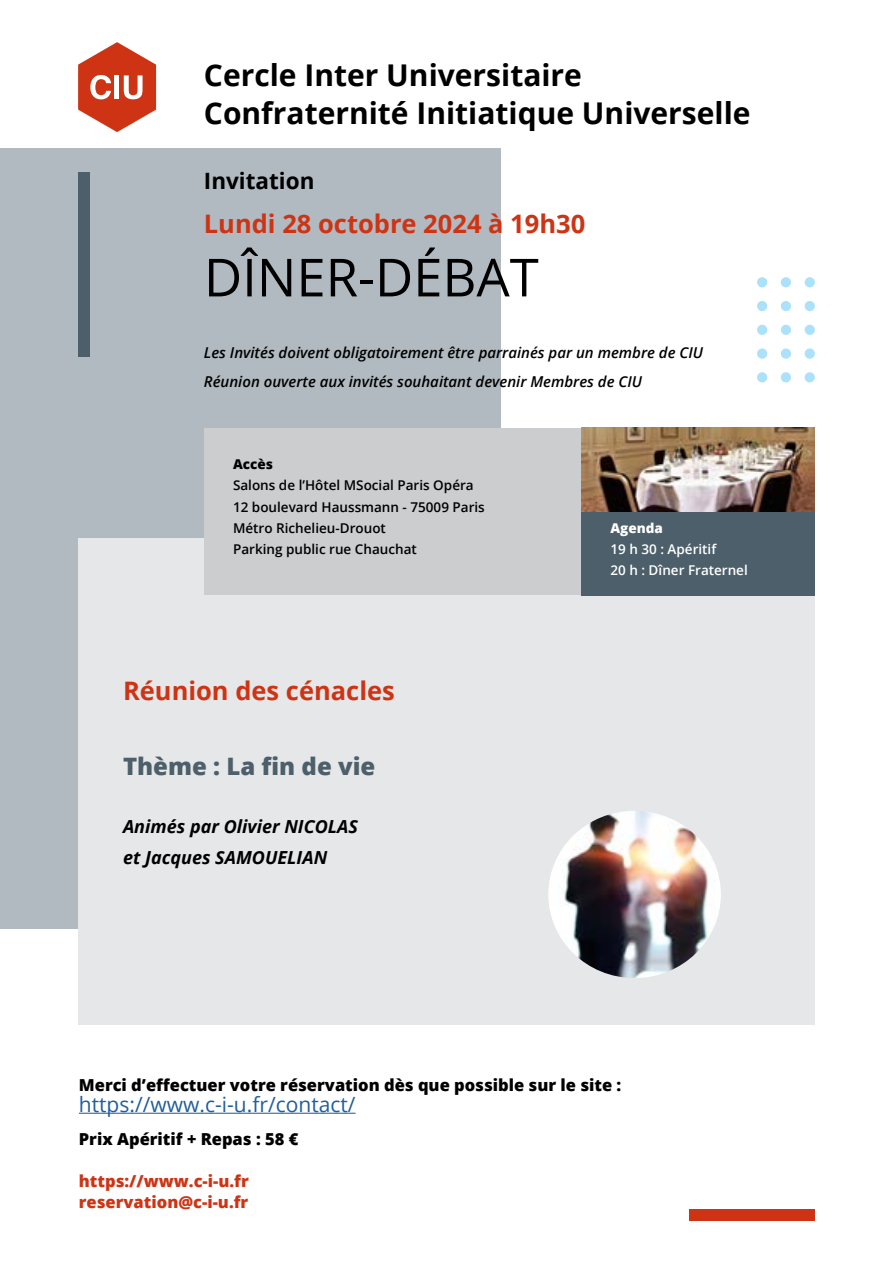
<style>
.page{position:relative;width:893px;height:1263px;background:#fff}
.page>*{position:absolute;margin:0;border:0;box-sizing:border-box;transform-origin:0 0}
.t1{font:52.5px "Open Sans";color:#000}
.t2{font:700 30px "Open Sans";color:#000}
.t3{font:700 25.5px "Open Sans";color:#ce3414}
.t4{font:800 24px "Open Sans";color:#4c5f6a}
.t5{font:700 22.5px "Open Sans";color:#000}
.t6{font:21px "Open Sans";color:#215e9e}
.t7{font:italic 700 18px/31px "Open Sans";color:#000}
.t8{font:800 16.5px "Open Sans";color:#000}
.t9{font:800 16.5px/21px "Open Sans";color:#ce3414}
.t10{font:italic 600 15px/29.5px "Open Sans";color:#000}
.t11{font:600 13.5px/21px "Open Sans";color:#000}
.t12{font:600 13.5px/21px "Open Sans";color:#fff}
.t13{font:800 13.5px "Open Sans";color:#fff}
.t14{font:800 13.5px "Open Sans";color:#000}
</style>
<div class="page">
<div style="left:0;top:148px;width:500px;height:780px;background:#b1bac0"></div>
<div style="left:78px;top:538px;width:737px;height:487px;background:#e6e7e8"></div>
<div style="left:78px;top:172px;width:12px;height:184px;background:#4c5f6a"></div>
<div style="left:757px;top:277px;width:10px;height:10px;background:#abe1fa;border-radius:50%"></div>
<div style="left:781px;top:277px;width:10px;height:10px;background:#abe1fa;border-radius:50%"></div>
<div style="left:757px;top:301px;width:10px;height:10px;background:#abe1fa;border-radius:50%"></div>
<div style="left:781px;top:301px;width:10px;height:10px;background:#abe1fa;border-radius:50%"></div>
<div style="left:757px;top:325px;width:10px;height:10px;background:#abe1fa;border-radius:50%"></div>
<div style="left:781px;top:325px;width:10px;height:10px;background:#abe1fa;border-radius:50%"></div>
<div style="left:757px;top:348px;width:10px;height:11px;background:#abe1fa;border-radius:50%"></div>
<div style="left:781px;top:348px;width:10px;height:11px;background:#abe1fa;border-radius:50%"></div>
<div style="left:805px;top:277px;width:10px;height:10px;background:#abe1fa;border-radius:50%"></div>
<div style="left:805px;top:301px;width:10px;height:10px;background:#abe1fa;border-radius:50%"></div>
<div style="left:805px;top:325px;width:10px;height:10px;background:#abe1fa;border-radius:50%"></div>
<div style="left:805px;top:348px;width:10px;height:11px;background:#abe1fa;border-radius:50%"></div>
<div style="left:757px;top:372px;width:10px;height:10px;background:#abe1fa;border-radius:50%"></div>
<div style="left:781px;top:372px;width:10px;height:10px;background:#abe1fa;border-radius:50%"></div>
<div style="left:805px;top:372px;width:10px;height:10px;background:#abe1fa;border-radius:50%"></div>
<div style="left:689px;top:1210px;width:126px;height:11px;background:#ce3414"></div>
<div style="left:204px;top:428px;width:377px;height:167px;background:#cbcdce"></div>
<div style="left:581px;top:428px;width:234px;height:167px;background:#4c5f6a"></div>
<img style="left:581px;top:427px;width:234px;height:85px">
<svg style="left:78px;top:42px;width:78px;height:90px"></svg>
<img style="left:548px;top:811px;width:173px;height:167px">
<hr style="left:79px;top:1113px;width:277px;height:1px;background:#215e9e">
<h2 class="t2" style="left:204px;top:54px;width:380px">Cercle Inter Universitaire</h2>
<h2 class="t2" style="left:204px;top:92px;width:548px">Confraternité Initiatique Universelle</h2>
<h3 class="t5" style="left:204px;top:165px;width:112px">Invitation</h3>
<h3 class="t3" style="left:204px;top:206px;width:383px">Lundi 28 octobre 2024 à 19h30</h3>
<h1 class="t1" style="left:204px;top:241px;width:336px">DÎNER-DÉBAT</h1>
<p class="t10" style="left:204px;top:337px;width:501px">Les Invités doivent obligatoirement être parrainés par un membre de CIU<br>Réunion ouverte aux invités souhaitant devenir Membres de CIU</p>
<p class="t14" style="left:233px;top:454px;width:41px">Accès</p>
<p class="t11" style="left:233px;top:475px;width:253px">Salons de l’Hôtel MSocial Paris Opéra<br>12 boulevard Haussmann - 75009 Paris<br>Métro Richelieu-Drouot<br>Parking public rue Chauchat</p>
<h3 class="t3" style="left:123px;top:673px;width:273px">Réunion des cénacles</h3>
<h3 class="t4" style="left:123px;top:748px;width:254px">Thème : La fin de vie</h3>
<p class="t7" style="left:123px;top:810px;width:237px">Animés par Olivier NICOLAS et Jacques SAMOUELIAN</p>
<p class="t13" style="left:610px;top:518px;width:54px">Agenda</p>
<p class="t12" style="left:610px;top:538px;width:139px">19 h 30 : Apéritif<br>20 h : Dîner Fraternel</p>
<p class="t8" style="left:79px;top:1072px;width:544px">Merci d’effectuer votre réservation dès que possible sur le site :</p>
<h3 class="t6" style="left:79px;top:1090px;width:278px">https://www.c-i-u.fr/contact/</h3>
<p class="t8" style="left:79px;top:1127px;width:221px">Prix Apéritif + Repas : 58 €</p>
<p class="t9" style="left:79px;top:1170px;width:171px">https://www.c-i-u.fr reservation@c-i-u.fr</p>
</div>
